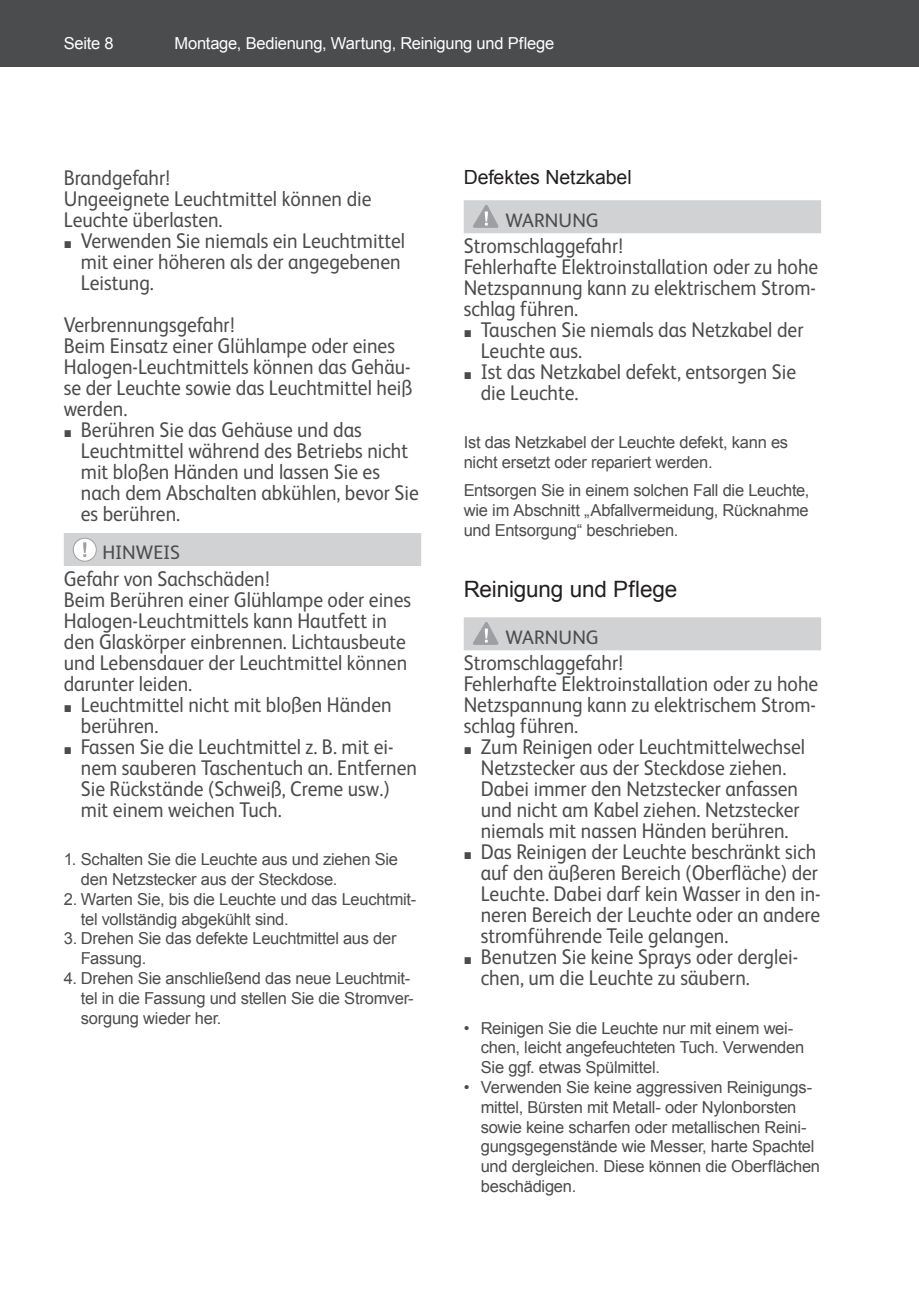
<style>
.page{position:relative;width:919px;height:1289px;background:#fff}
.page>*{position:absolute;margin:0;border:0;box-sizing:border-box;transform-origin:0 0}
.t1{font:22.5px "Arial";letter-spacing:-.005em;color:#231f20}
.t2{font:21.3px/21px "FS Albert";color:#4b4c4d;scale:.92 1}
.t3{font:19.5px "FS Albert";letter-spacing:.005em;color:#4b4c4d}
.t4{font:19.5px "Arial";letter-spacing:-.005em;color:#231f20}
.t5{font:16.5px/19.8px "Arial";letter-spacing:-.015em;color:#4b4c4d}
.t6{font:16.5px "Arial";letter-spacing:-.015em;color:#fff}
.s1{font-family:"Arial";font-size:14.7px}
</style>
<div class="page">
<div style="left:906px;top:0;width:12px;height:67px;background:#4b4c4d"></div>
<div style="left:0;top:0;width:906px;height:67px;background:#4b4c4d"></div>
<div style="left:64px;top:533px;width:357px;height:33px;background:#d1d2d4"></div>
<div style="left:73px;top:538px;width:23px;height:23px;background:#fff;border-radius:50%"></div>
<div style="left:73px;top:538px;width:23px;height:23px;border:1px solid #9d9fa2;border-radius:50%"></div>
<svg style="left:83px;top:542px;width:3px;height:15px"></svg>
<div style="left:463px;top:200px;width:358px;height:33px;background:#d1d2d4"></div>
<div style="left:463px;top:617px;width:358px;height:33px;background:#d1d2d4"></div>
<svg style="left:473px;top:205px;width:26px;height:23px"></svg>
<svg style="left:473px;top:622px;width:26px;height:23px"></svg>
<p class="t6" style="left:64px;top:33px;width:51px">Seite 8</p>
<p class="t6" style="left:174px;top:33px;width:381px">Montage, Bedienung, Wartung, Reinigung und Pflege</p>
<p class="t2" style="left:64px;top:166px;width:336px">Brandgefahr!<br>Ungeeignete Leuchtmittel können die<br>Leuchte überlasten.</p>
<p class="t2" style="left:81px;top:229px;width:354px;text-indent:-17px"><span class="s1">■</span> Verwenden Sie niemals ein Leuchtmittel mit einer höheren als der angegebenen<br>Leistung.</p>
<p class="t2" style="left:64px;top:313px;width:380px">Verbrennungsgefahr!<br>Beim Einsatz einer Glühlampe oder eines<br>Halogen-Leuchtmittels können das Gehäu&shy;se der Leuchte sowie das Leuchtmittel heiß werden.</p>
<p class="t2" style="left:81px;top:418px;width:369px;text-indent:-17px"><span class="s1">■</span> Berühren Sie das Gehäuse und das<br>Leuchtmittel während des Betriebs nicht mit bloßen Händen und lassen Sie es nach dem Abschalten abkühlen, bevor Sie es berühren.</p>
<p class="t3" style="left:102px;top:540px;width:79px">HINWEIS</p>
<p class="t2" style="left:64px;top:567px;width:379px">Gefahr von Sachschäden!<br>Beim Berühren einer Glühlampe oder eines Halogen-Leuchtmittels kann Hautfett in den Glaskörper einbrennen. Lichtausbeute und Lebensdauer der Leuchtmittel können darunter leiden.</p>
<p class="t2" style="left:81px;top:693px;width:339px;text-indent:-17px"><span class="s1">■</span> Leuchtmittel nicht mit bloßen Händen berühren.</p>
<p class="t2" style="left:81px;top:735px;width:367px;text-indent:-17px"><span class="s1">■</span> Fassen Sie die Leuchtmittel z. B. mit ei&shy;nem sauberen Taschentuch an. Entfernen Sie Rückstände (Schweiß, Creme usw.) mit einem weichen Tuch.</p>
<p class="t5" style="left:81px;top:849px;width:319px;text-indent:-17px">1. Schalten Sie die Leuchte aus und ziehen Sie den Netzstecker aus der Steckdose.</p>
<p class="t5" style="left:81px;top:889px;width:337px;text-indent:-17px">2. Warten Sie, bis die Leuchte und das Leuchtmit&shy;tel vollständig abgekühlt sind.</p>
<p class="t5" style="left:81px;top:928px;width:317px;text-indent:-17px">3. Drehen Sie das defekte Leuchtmittel aus der<br>Fassung.</p>
<p class="t5" style="left:81px;top:968px;width:334px;text-indent:-17px">4. Drehen Sie anschließend das neue Leuchtmit&shy;tel in die Fassung und stellen Sie die Stromver&shy;sorgung wieder her.</p>
<p class="t4" style="left:463px;top:165px;width:169px">Defektes Netzkabel</p>
<p class="t3" style="left:505px;top:207px;width:95px">WARNUNG</p>
<p class="t2" style="left:463px;top:234px;width:387px">Stromschlaggefahr!<br>Fehlerhafte Elektroinstallation oder zu hohe<br>Netzspannung kann zu elektrischem Strom&shy;schlag führen.</p>
<p class="t2" style="left:480px;top:318px;width:352px;text-indent:-17px"><span class="s1">■</span> Tauschen Sie niemals das Netzkabel der<br>Leuchte aus.</p>
<p class="t2" style="left:480px;top:360px;width:344px;text-indent:-17px"><span class="s1">■</span> Ist das Netzkabel defekt, entsorgen Sie die Leuchte.</p>
<p class="t5" style="left:463px;top:433px;width:326px">Ist das Netzkabel der Leuchte defekt, kann es nicht ersetzt oder repariert werden.</p>
<p class="t5" style="left:463px;top:481px;width:347px;text-align:justify">Entsorgen Sie in einem solchen Fall die Leuchte, wie im Abschnitt „ Abfallvermeidung, Rücknahme und Entsorgung“ beschrieben.</p>
<p class="t1" style="left:463px;top:574px;width:215px">Reinigung und Pflege</p>
<p class="t3" style="left:505px;top:624px;width:95px">WARNUNG</p>
<p class="t2" style="left:463px;top:651px;width:387px">Stromschlaggefahr!<br>Fehlerhafte Elektroinstallation oder zu hohe<br>Netzspannung kann zu elektrischem Strom&shy;schlag führen.</p>
<p class="t2" style="left:463px;top:735px;width:372px;text-align:center"><span class="s1">■</span> Zum Reinigen oder Leuchtmittelwechsel Netzstecker aus der Steckdose ziehen.<br>Dabei immer den Netzstecker anfassen und nicht am Kabel ziehen. Netzstecker niemals mit nassen Händen berühren.</p>
<p class="t2" style="left:480px;top:840px;width:371px;text-indent:-17px"><span class="s1">■</span> Das Reinigen der Leuchte beschränkt sich auf den äußeren Bereich (Oberfläche) der Leuchte. Dabei darf kein Wasser in den in&shy;neren Bereich der Leuchte oder an andere stromführende Teile gelangen.</p>
<p class="t2" style="left:480px;top:945px;width:346px;text-indent:-17px"><span class="s1">■</span> Benutzen Sie keine Sprays oder derglei&shy;chen, um die Leuchte zu säubern.</p>
<p class="t5" style="left:480px;top:1017px;width:325px;text-indent:-17px">• Reinigen Sie die Leuchte nur mit einem wei&shy;chen, leicht angefeuchteten Tuch. Verwenden<br>Sie ggf. etwas Spülmittel.</p>
<p class="t5" style="left:480px;top:1077px;width:341px;text-indent:-17px">• Verwenden Sie keine aggressiven Reinigungs&shy;mittel, Bürsten mit Metall- oder Nylonborsten sowie keine scharfen oder metallischen Reini&shy;gungsgegenstände wie Messer, harte Spachtel und dergleichen. Diese können die Oberflächen beschädigen.</p>
</div>
